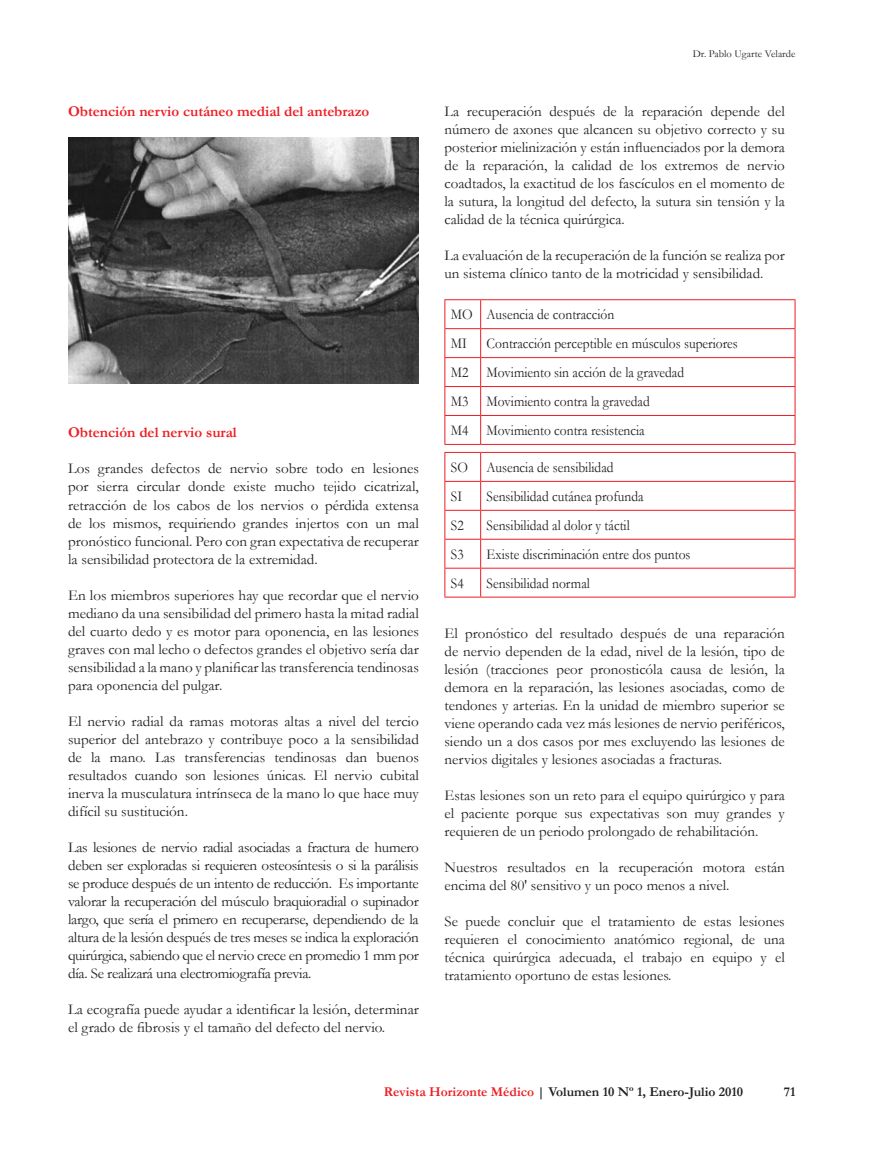
<style>
.page{position:relative;width:872px;height:1149px;background:#fff}
.page>*{position:absolute;margin:0;border:0;box-sizing:border-box;transform-origin:0 0}
.t1{font:15px/18px "Garamond";color:#231f20;text-align:justify}
.t2{font:15px/29px "Garamond";color:#231f20;scale:.9 1}
.t3{font:700 15px "Garamond";color:#ee1d23}
.t4{font:700 13.5px "Garamond";color:#231f20}
.t5{font:10.5px "Garamond";color:#231f20}
.s1{color:#ee1d23}
</style>
<div class="page">
<img style="left:68px;top:137px;width:351px;height:246px">
<hr style="left:444px;top:299px;width:36px;height:1px;background:#ee1d23">
<hr style="left:480px;top:299px;width:315px;height:1px;background:#ee1d23">
<hr style="left:444px;top:328px;width:36px;height:1px;background:#ee1d23">
<hr style="left:480px;top:328px;width:315px;height:1px;background:#ee1d23">
<hr style="left:444px;top:357px;width:36px;height:1px;background:#ee1d23">
<hr style="left:480px;top:357px;width:315px;height:1px;background:#ee1d23">
<hr style="left:444px;top:386px;width:36px;height:1px;background:#ee1d23">
<hr style="left:480px;top:386px;width:315px;height:1px;background:#ee1d23">
<hr style="left:444px;top:415px;width:36px;height:1px;background:#ee1d23">
<svg style="left:444px;top:300px;width:1px;height:144px"></svg>
<hr style="left:480px;top:415px;width:315px;height:1px;background:#ee1d23">
<svg style="left:480px;top:300px;width:1px;height:144px"></svg>
<svg style="left:794px;top:300px;width:1px;height:144px"></svg>
<hr style="left:444px;top:444px;width:36px;height:1px;background:#ee1d23">
<hr style="left:480px;top:444px;width:315px;height:1px;background:#ee1d23">
<hr style="left:444px;top:452px;width:36px;height:1px;background:#ee1d23">
<hr style="left:480px;top:452px;width:315px;height:1px;background:#ee1d23">
<hr style="left:444px;top:481px;width:36px;height:1px;background:#ee1d23">
<hr style="left:480px;top:481px;width:315px;height:1px;background:#ee1d23">
<hr style="left:444px;top:510px;width:36px;height:1px;background:#ee1d23">
<hr style="left:480px;top:510px;width:315px;height:1px;background:#ee1d23">
<hr style="left:444px;top:538px;width:36px;height:1px;background:#ee1d23">
<hr style="left:480px;top:538px;width:315px;height:1px;background:#ee1d23">
<hr style="left:444px;top:567px;width:36px;height:1px;background:#ee1d23">
<svg style="left:444px;top:452px;width:1px;height:144px"></svg>
<hr style="left:480px;top:567px;width:315px;height:1px;background:#ee1d23">
<svg style="left:480px;top:452px;width:1px;height:144px"></svg>
<svg style="left:794px;top:452px;width:1px;height:144px"></svg>
<hr style="left:444px;top:596px;width:36px;height:1px;background:#ee1d23">
<hr style="left:480px;top:596px;width:315px;height:1px;background:#ee1d23">
<p class="t3" style="left:68px;top:102px;width:303px">Obtención nervio cutáneo medial del antebrazo</p>
<p class="t3" style="left:68px;top:423px;width:170px">Obtención del nervio sural</p>
<p class="t1" style="left:68px;top:459px;width:352px">Los grandes defectos de nervio sobre todo en lesiones por sierra circular donde existe mucho tejido cicatrizal, retracción de los cabos de los nervios o pérdida extensa de los mismos, requiriendo grandes injertos con un mal pronóstico funcional. Pero con gran expectativa de recuperar la sensibilidad protectora de la extremidad.</p>
<p class="t1" style="left:68px;top:585px;width:352px">En los miembros superiores hay que recordar que el nervio mediano da una sensibilidad del primero hasta la mitad radial del cuarto dedo y es motor para oponencia, en las lesiones graves con mal lecho o defectos grandes el objetivo sería dar sensibilidad a la mano y planificar las transferencia tendinosas para oponencia del pulgar.</p>
<p class="t1" style="left:68px;top:711px;width:352px">El nervio radial da ramas motoras altas a nivel del tercio superior del antebrazo y contribuye poco a la sensibilidad de la mano. Las transferencias tendinosas dan buenos resultados cuando son lesiones únicas. El nervio cubital inerva la musculatura intrínseca de la mano lo que hace muy difícil su sustitución.</p>
<p class="t1" style="left:68px;top:837px;width:352px">Las lesiones de nervio radial asociadas a fractura de humero deben ser exploradas si requieren osteosíntesis o si la parálisis se produce después de un intento de reducción. Es importante valorar la recuperación del músculo braquioradial o supinador largo, que sería el primero en recuperarse, dependiendo de la altura de la lesión después de tres meses se indica la exploración quirúrgica, sabiendo que el nervio crece en promedio 1 mm por día. Se realizará una electromiografía previa.</p>
<p class="t1" style="left:68px;top:999px;width:352px">La ecografía puede ayudar a identificar la lesión, determinar el grado de fibrosis y el tamaño del defecto del nervio.</p>
<p class="t5" style="left:693px;top:47px;width:104px">Dr. Pablo Ugarte Velarde</p>
<p class="t1" style="left:444px;top:102px;width:342px">La recuperación después de la reparación depende del número de axones que alcancen su objetivo correcto y su posterior mielinización y están influenciados por la demora de la reparación, la calidad de los extremos de nervio coadtados, la exactitud de los fascículos en el momento de la sutura, la longitud del defecto, la sutura sin tensión y la calidad de la técnica quirúrgica.</p>
<p class="t1" style="left:444px;top:246px;width:342px">La evaluación de la recuperación de la función se realiza por un sistema clínico tanto de la motricidad y sensibilidad.</p>
<p class="t2" style="left:451px;top:299px;width:183px">MO Ausencia de contracción<br>MI</p>
<p class="t2" style="left:451px;top:328px;width:320px;text-indent:36px">Contracción perceptible en músculos superiores M2 Movimiento sin acción de la gravedad<br>M3 Movimiento contra la gravedad<br>M4 Movimiento contra resistencia</p>
<p class="t2" style="left:451px;top:452px;width:20px">SO</p>
<p class="t2" style="left:486px;top:452px;width:142px">Ausencia de sensibilidad</p>
<p class="t2" style="left:451px;top:481px;width:14px">SI</p>
<p class="t2" style="left:486px;top:481px;width:176px">Sensibilidad cutánea profunda</p>
<p class="t2" style="left:451px;top:510px;width:16px">S2</p>
<p class="t2" style="left:486px;top:510px;width:161px">Sensibilidad al dolor y táctil</p>
<p class="t2" style="left:451px;top:539px;width:16px">S3</p>
<p class="t2" style="left:486px;top:539px;width:228px">Existe discriminación entre dos puntos</p>
<p class="t2" style="left:451px;top:568px;width:16px">S4</p>
<p class="t2" style="left:486px;top:568px;width:116px">Sensibilidad normal</p>
<p class="t1" style="left:444px;top:623px;width:342px">El pronóstico del resultado después de una reparación de nervio dependen de la edad, nivel de la lesión, tipo de lesión (tracciones peor pronosticóla causa de lesión, la demora en la reparación, las lesiones asociadas, como de tendones y arterias. En la unidad de miembro superior se viene operando cada vez más lesiones de nervio periféricos, siendo un a dos casos por mes excluyendo las lesiones de nervios digitales y lesiones asociadas a fracturas.</p>
<p class="t1" style="left:444px;top:785px;width:342px">Estas lesiones son un reto para el equipo quirúrgico y para el paciente porque sus expectativas son muy grandes y requieren de un periodo prolongado de rehabilitación.</p>
<p class="t1" style="left:444px;top:857px;width:342px">Nuestros resultados en la recuperación motora están encima del 80' sensitivo y un poco menos a nivel.</p>
<p class="t1" style="left:444px;top:911px;width:342px">Se puede concluir que el tratamiento de estas lesiones requieren el conocimiento anatómico regional, de una técnica quirúrgica adecuada, el trabajo en equipo y el tratamiento oportuno de estas lesiones.</p>
<p class="t4" style="left:384px;top:1083px;width:361px"><span class="s1">Revista Horizonte Médico</span> | Volumen 10 Nº 1, Enero-Julio 2010</p>
<p class="t4" style="left:783px;top:1083px;width:13px">71</p>
</div>
